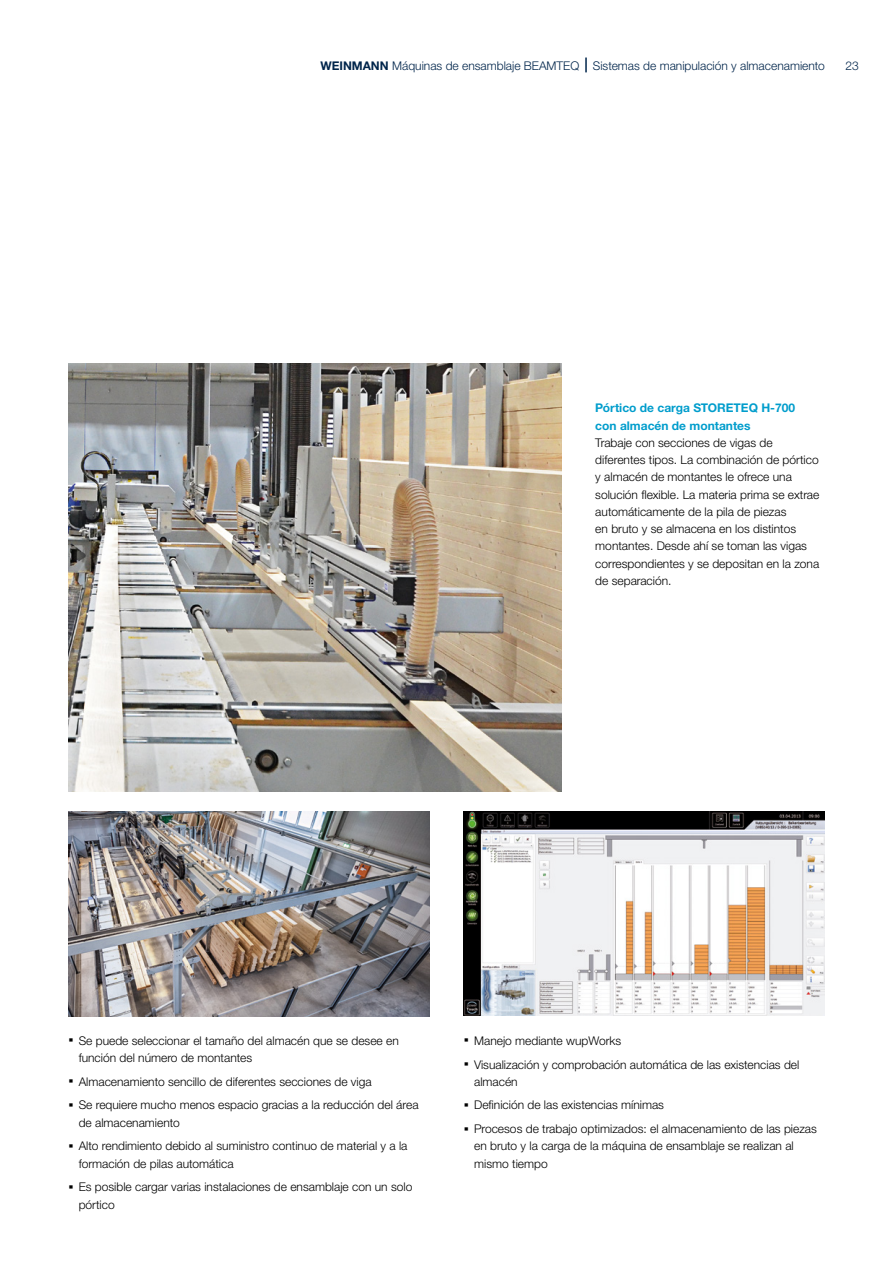
<style>
.page{position:relative;width:893px;height:1263px;background:#fff}
.page>*{position:absolute;margin:0;border:0;box-sizing:border-box;transform-origin:0 0}
.Text_Bild_8Pt_11_5pt{font:300 12px/17.2px "Helvetica Neue LTW1 G";color:#000}
._01_Musterseiten_Rub{font:300 12px "Helvetica Neue LTW1 G";color:#00254b}
.Text_Bild_8Pt_11_5pt-2{font:700 12px/17.2px "Helvetica Neue LTW1 G";color:#009dcc}
.s1{font-weight:700}
.s2{font-weight:700;font-size:21px}
</style>
<div class="page">
<img style="left:68px;top:363px;width:493px;height:428px">
<img style="left:68px;top:812px;width:361px;height:204px">
<img style="left:463px;top:812px;width:362px;height:203px">
<svg style="left:585px;top:58px;width:2px;height:14px"></svg>
<p class="_01_Musterseiten_Rub" style="left:320px;top:58px;width:506px"><span class="s1">WEINMANN</span> Máquinas de ensamblaje BEAMTEQ Sistemas de manipulación y almacenamiento</p>
<p class="_01_Musterseiten_Rub" style="left:846px;top:58px;width:15px">23</p>
<p class="Text_Bild_8Pt_11_5pt-2" style="left:595px;top:399px;width:201px">Pórtico de carga STORETEQ H-700 con almacén de montantes</p>
<p class="Text_Bild_8Pt_11_5pt" style="left:595px;top:434px;width:225px">Trabaje con secciones de vigas de diferentes tipos. La combinación de pórtico y almacén de montantes le ofrece una solución flexible. La materia prima se extrae automáticamente de la pila de piezas<br>en bruto y se almacena en los distintos montantes. Desde ahí se toman las vigas correspondientes y se depositan en la zona de separación.</p>
<p class="Text_Bild_8Pt_11_5pt" style="left:79px;top:1032px;width:322px;text-indent:-11px"><span class="s2">·</span> Se puede seleccionar el tamaño del almacén que se desee en función del número de montantes</p>
<p class="Text_Bild_8Pt_11_5pt" style="left:68px;top:1073px;width:305px"><span class="s2">·</span> Almacenamiento sencillo de diferentes secciones de viga</p>
<p class="Text_Bild_8Pt_11_5pt" style="left:79px;top:1096px;width:341px;text-indent:-11px"><span class="s2">·</span> Se requiere mucho menos espacio gracias a la reducción del área de almacenamiento</p>
<p class="Text_Bild_8Pt_11_5pt" style="left:79px;top:1137px;width:330px;text-indent:-11px"><span class="s2">·</span> Alto rendimiento debido al suministro continuo de material y a la formación de pilas automática</p>
<p class="Text_Bild_8Pt_11_5pt" style="left:79px;top:1178px;width:335px;text-indent:-11px"><span class="s2">·</span> Es posible cargar varias instalaciones de ensamblaje con un solo pórtico</p>
<p class="Text_Bild_8Pt_11_5pt" style="left:463px;top:1032px;width:159px"><span class="s2">·</span> Manejo mediante wupWorks</p>
<p class="Text_Bild_8Pt_11_5pt" style="left:474px;top:1056px;width:327px;text-indent:-11px"><span class="s2">·</span> Visualización y comprobación automática de las existencias del almacén</p>
<p class="Text_Bild_8Pt_11_5pt" style="left:463px;top:1096px;width:202px"><span class="s2">·</span> Definición de las existencias mínimas</p>
<p class="Text_Bild_8Pt_11_5pt" style="left:474px;top:1120px;width:344px;text-indent:-11px"><span class="s2">·</span> Procesos de trabajo optimizados: el almacenamiento de las piezas en bruto y la carga de la máquina de ensamblaje se realizan al mismo tiempo</p>
</div>
